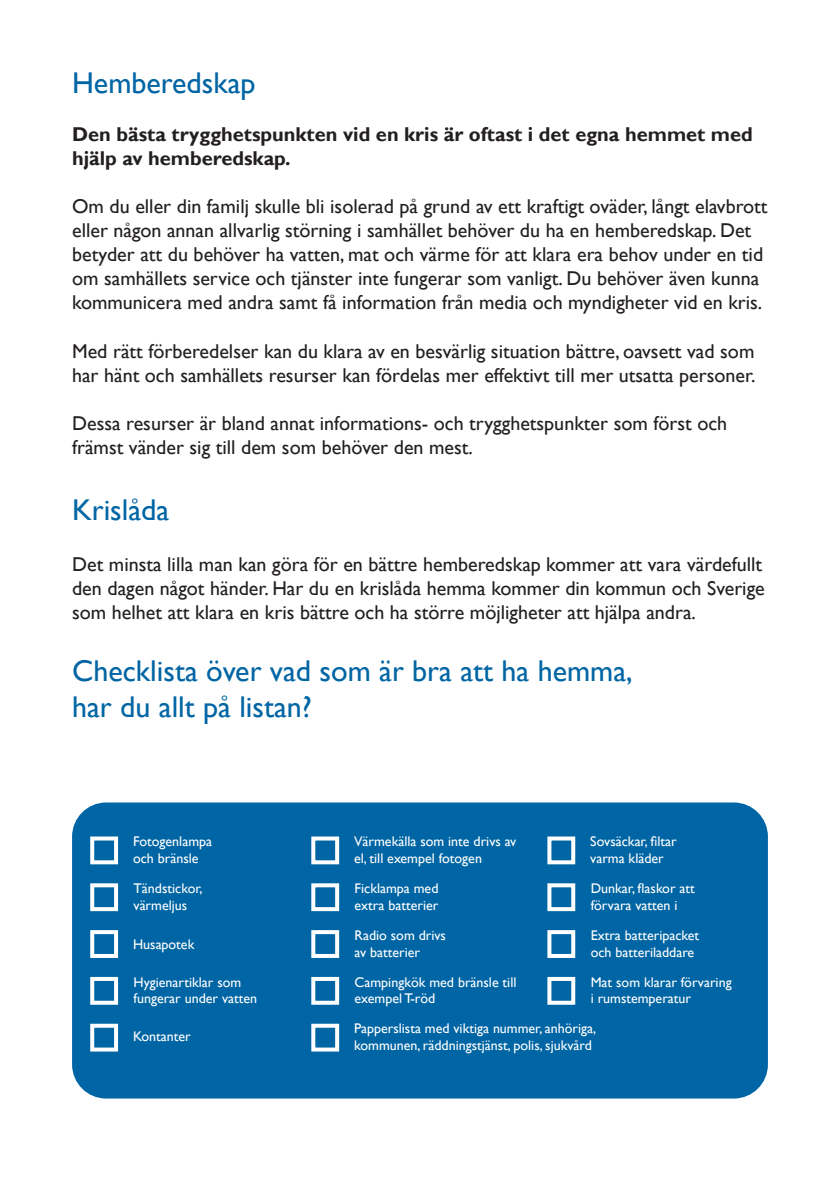
<style>
.page{position:relative;width:840px;height:1191px;background:#fff}
.page>*{position:absolute;margin:0;border:0;box-sizing:border-box;transform-origin:0 0}
.t1{font:30px "Gill Sans";color:#0065a4}
.t2{font:20px/24px "Gill Sans";color:#231f20}
.t3{font:700 20px/24px "Gill Sans";color:#231f20}
.t4{font:14px/16.8px "Gill Sans";color:#fff}
</style>
<div class="page">
<div style="left:72px;top:802px;width:695px;height:296px;background:#0065a4;border-radius:34px"></div>
<div style="left:90px;top:836px;width:28px;height:28px;border:4px solid #fff"></div>
<div style="left:90px;top:883px;width:28px;height:28px;border:4px solid #fff"></div>
<div style="left:90px;top:930px;width:28px;height:28px;border:4px solid #fff"></div>
<div style="left:90px;top:977px;width:28px;height:27px;border:4px solid #fff"></div>
<div style="left:90px;top:1023px;width:28px;height:28px;border:4px solid #fff"></div>
<div style="left:311px;top:836px;width:28px;height:28px;border:4px solid #fff"></div>
<div style="left:311px;top:883px;width:28px;height:28px;border:4px solid #fff"></div>
<div style="left:311px;top:930px;width:28px;height:28px;border:4px solid #fff"></div>
<div style="left:311px;top:977px;width:28px;height:27px;border:4px solid #fff"></div>
<div style="left:311px;top:1023px;width:28px;height:28px;border:4px solid #fff"></div>
<div style="left:547px;top:836px;width:28px;height:28px;border:4px solid #fff"></div>
<div style="left:547px;top:883px;width:28px;height:28px;border:4px solid #fff"></div>
<div style="left:547px;top:930px;width:28px;height:28px;border:4px solid #fff"></div>
<div style="left:547px;top:977px;width:28px;height:27px;border:4px solid #fff"></div>
<p class="t1" style="left:72px;top:65px;width:185px">Hemberedskap</p>
<p class="t3" style="left:72px;top:123px;width:682px">Den bästa trygghetspunkten vid en kris är oftast i det egna hemmet med hjälp av hemberedskap.</p>
<p class="t2" style="left:72px;top:195px;width:696px">Om du eller din familj skulle bli isolerad på grund av ett kraftigt oväder, långt elavbrott eller någon annan allvarlig störning i samhället behöver du ha en hemberedskap. Det betyder att du behöver ha vatten, mat och värme för att klara era behov under en tid om samhällets service och tjänster inte fungerar som vanligt. Du behöver även kunna kommunicera med andra samt få information från media och myndigheter vid en kris.</p>
<p class="t2" style="left:72px;top:339px;width:684px">Med rätt förberedelser kan du klara av en besvärlig situation bättre, oavsett vad som har hänt och samhällets resurser kan fördelas mer effektivt till mer utsatta personer.</p>
<p class="t2" style="left:72px;top:411px;width:656px">Dessa resurser är bland annat informations- och trygghetspunkter som först och främst vänder sig till dem som behöver den mest.</p>
<p class="t1" style="left:72px;top:492px;width:99px">Krislåda</p>
<p class="t2" style="left:72px;top:553px;width:693px">Det minsta lilla man kan göra för en bättre hemberedskap kommer att vara värdefullt den dagen något händer. Har du en krislåda hemma kommer din kommun och Sverige som helhet att klara en kris bättre och ha större möjligheter att hjälpa andra.</p>
<p class="t1" style="left:72px;top:654px;width:562px">Checklista över vad som är bra att ha hemma,</p>
<p class="t1" style="left:72px;top:690px;width:241px">har du allt på listan?</p>
<p class="t4" style="left:133px;top:833px;width:80px">Fotogenlampa</p>
<p class="t4" style="left:133px;top:850px;width:67px">och bränsle</p>
<p class="t4" style="left:133px;top:880px;width:71px">Tändstickor,</p>
<p class="t4" style="left:133px;top:897px;width:55px">värmeljus</p>
<p class="t4" style="left:133px;top:936px;width:63px">Husapotek</p>
<p class="t4" style="left:133px;top:973px;width:109px">Hygienartiklar som</p>
<p class="t4" style="left:133px;top:990px;width:125px">fungerar under vatten</p>
<p class="t4" style="left:133px;top:1027px;width:59px">Kontanter</p>
<p class="t4" style="left:354px;top:833px;width:164px">Värmekälla som inte drivs av el, till exempel fotogen</p>
<p class="t4" style="left:354px;top:880px;width:85px">Ficklampa med</p>
<p class="t4" style="left:354px;top:897px;width:85px">extra batterier</p>
<p class="t4" style="left:590px;top:833px;width:88px">Sovsäckar, filtar</p>
<p class="t4" style="left:590px;top:850px;width:75px">varma kläder</p>
<p class="t4" style="left:590px;top:880px;width:105px">Dunkar, flaskor att</p>
<p class="t4" style="left:590px;top:897px;width:88px">förvara vatten i</p>
<p class="t4" style="left:354px;top:927px;width:93px">Radio som drivs</p>
<p class="t4" style="left:354px;top:943px;width:67px">av batterier</p>
<p class="t4" style="left:590px;top:927px;width:110px">Extra batteripacket</p>
<p class="t4" style="left:590px;top:943px;width:105px">och batteriladdare</p>
<p class="t4" style="left:354px;top:973px;width:163px">Campingkök med bränsle till exempel T-röd</p>
<p class="t4" style="left:590px;top:973px;width:142px">Mat som klarar förvaring</p>
<p class="t4" style="left:590px;top:990px;width:102px">i rumstemperatur</p>
<p class="t4" style="left:354px;top:1020px;width:243px">Papperslista med viktiga nummer, anhöriga,</p>
<p class="t4" style="left:354px;top:1037px;width:239px">kommunen, räddningstjänst, polis, sjukvård</p>
</div>
